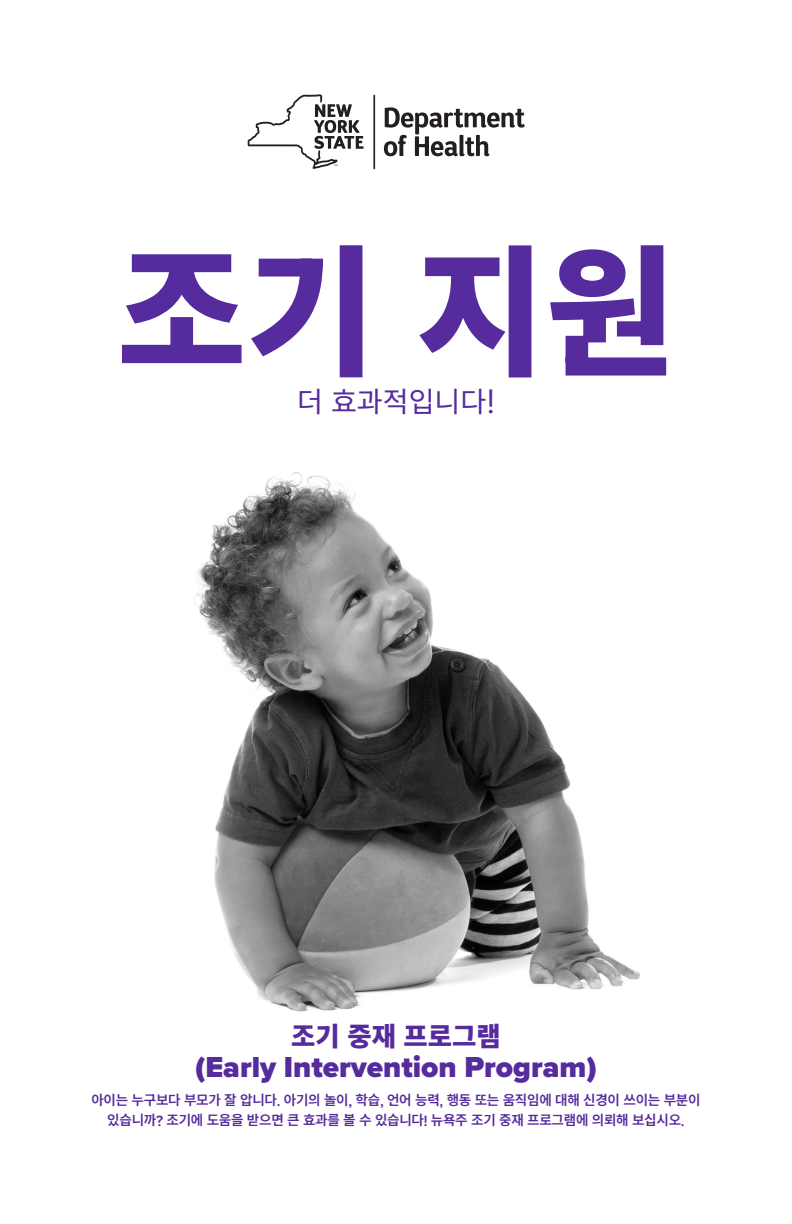
<style>
.page{position:relative;width:792px;height:1224px;background:#fff}
.page>*{position:absolute;margin:0;border:0;box-sizing:border-box;transform-origin:0 0}
.t1{font:900 140.8px "Noto Sans KR";color:#552b9d}
.t2{font:32px "Scala Sans Pro";color:#552b9d}
.t3{font:900 30px "Proxima Nova";color:#552b9d}
.t4{font:28.2px "Noto Sans KR";color:#552b9d}
.t5{font:900 26.4px "Noto Sans KR";color:#552b9d}
.t6{font:600 13.6px/20px "Noto Sans KR";letter-spacing:-.02em;color:#552b9d;text-align:center}
.s1{font-family:"Proxima Nova";font-size:15.4px}
</style>
<div class="page">
<svg style="left:384px;top:107px;width:141px;height:49px"></svg>
<hr style="left:373px;top:95px;width:2px;height:74px;background:#231f20">
<svg style="left:248px;top:94px;width:116px;height:75px"></svg>
<img style="left:194px;top:472px;width:446px;height:540px">
<p class="t1" style="left:117px;top:233px;width:560px">조기 지원</p>
<p class="t4" style="left:297px;top:386px;width:191px">더 효과적입니다</p>
<p class="t2" style="left:486px;top:385px;width:10px">!</p>
<p class="t5" style="left:291px;top:1021px;width:211px">조기 중재 프로그램</p>
<p class="t3" style="left:195px;top:1045px;width:403px">(Early Intervention Program)</p>
<p class="t6" style="left:91px;top:1090px;width:611px">아이는 누구보다 부모가 잘 압니다<span class="s1">.</span> 아기의 놀이<span class="s1">,</span> 학습<span class="s1">,</span> 언어 능력<span class="s1">,</span> 행동 또는 움직임에 대해 신경이 쓰이는 부분이 있습니까<span class="s1">?</span> 조기에 도움을 받으면 큰 효과를 볼 수 있습니다<span class="s1">!</span> 뉴욕주 조기 중재 프로그램에 의뢰해 보십시오<span class="s1">.</span></p>
</div>
